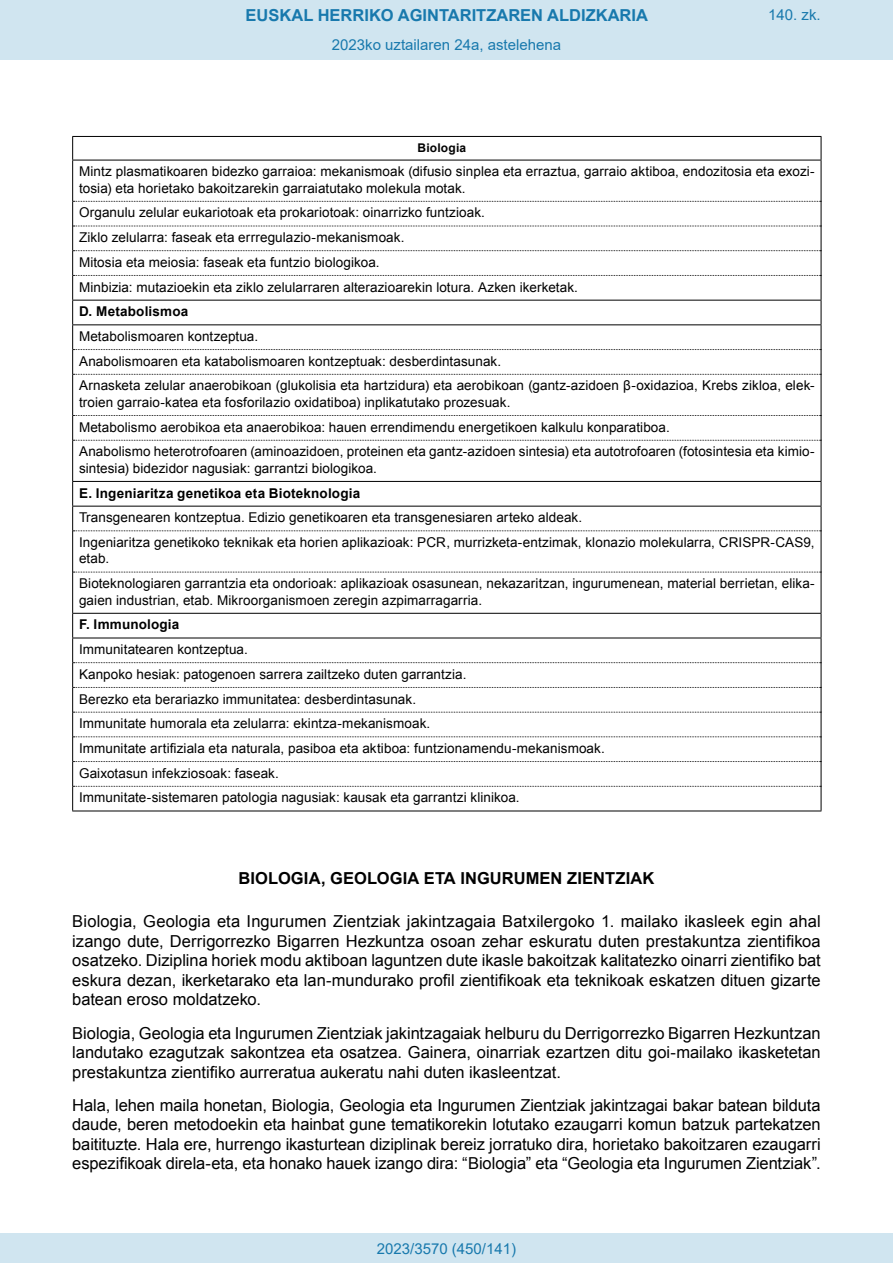
<style>
.page{position:relative;width:893px;height:1263px;background:#fff}
.page>*{position:absolute;margin:0;border:0;box-sizing:border-box;transform-origin:0 0}
.t1{font:16.5px/19.5px "Arial";letter-spacing:-.005em;color:#000;text-align:justify}
.t2{font:700 16.5px "Arial";letter-spacing:.005em;color:#000}
.t3{font:700 16.5px "Arial";color:#1879ad}
.Paginacion_Centro{font:15px "Arial";color:#1879ad}
.t4{font:13.5px/24.8px "Arial";letter-spacing:.005em;color:#000}
.t5{font:700 12px "Arial";letter-spacing:.015em;color:#000}
.s1{font-weight:700}
</style>
<div class="page">
<hr style="left:72px;top:160px;width:749px;height:1px;background:#000">
<svg style="left:73px;top:572px;width:748px;height:1px"></svg>
<hr style="left:72px;top:136px;width:749px;height:1px;background:#000">
<svg style="left:72px;top:137px;width:1px;height:23px"></svg>
<svg style="left:821px;top:137px;width:1px;height:23px"></svg>
<hr style="left:72px;top:160px;width:1px;height:41px;background:#000">
<hr style="left:821px;top:160px;width:1px;height:41px;background:#000">
<hr style="left:72px;top:374px;width:1px;height:41px;background:#000">
<hr style="left:821px;top:374px;width:1px;height:41px;background:#000">
<svg style="left:72px;top:415px;width:750px;height:26px"></svg>
<hr style="left:72px;top:440px;width:1px;height:41px;background:#000">
<hr style="left:821px;top:440px;width:1px;height:41px;background:#000">
<hr style="left:72px;top:531px;width:1px;height:41px;background:#000">
<hr style="left:821px;top:531px;width:1px;height:41px;background:#000">
<hr style="left:72px;top:572px;width:1px;height:41px;background:#000">
<hr style="left:821px;top:572px;width:1px;height:41px;background:#000">
<hr style="left:72px;top:811px;width:749px;height:1px;background:#000">
<svg style="left:72px;top:201px;width:750px;height:174px"></svg>
<hr style="left:72px;top:324px;width:749px;height:1px;background:#000">
<hr style="left:72px;top:481px;width:749px;height:1px;background:#000">
<svg style="left:72px;top:482px;width:750px;height:49px"></svg>
<hr style="left:72px;top:506px;width:749px;height:1px;background:#000">
<hr style="left:72px;top:613px;width:749px;height:1px;background:#000">
<svg style="left:72px;top:614px;width:750px;height:197px"></svg>
<hr style="left:72px;top:638px;width:749px;height:1px;background:#000">
<div style="left:0;top:0;width:893px;height:60px;background:#d0e5f0"></div>
<div style="left:0;top:1233px;width:893px;height:30px;background:#d0e5f0"></div>
<p class="t3" style="left:246px;top:3px;width:404px">EUSKAL HERRIKO AGINTARITZAREN ALDIZKARIA</p>
<p class="Paginacion_Centro" style="left:768px;top:5px;width:54px">140. zk.</p>
<p class="Paginacion_Centro" style="left:332px;top:35px;width:231px">2023ko uztailaren 24a, astelehena</p>
<p class="t5" style="left:417px;top:139px;width:50px">Biologia</p>
<p class="t4" style="left:79px;top:163px;width:737px;line-height:16.5px">Mintz plasmatikoaren bidezko garraioa: mekanismoak (difusio sinplea eta erraztua, garraio aktiboa, endozitosia eta exozi&shy;tosia) eta horietako bakoitzarekin garraiatutako molekula motak.</p>
<p class="t4" style="left:79px;top:200px;width:737px">Organulu zelular eukariotoak eta prokariotoak: oinarrizko funtzioak.<br>Ziklo zelularra: faseak eta errregulazio-mekanismoak.<br>Mitosia eta meiosia: faseak eta funtzio biologikoa.<br>Minbizia: mutazioekin eta ziklo zelularraren alterazioarekin lotura. Azken ikerketak.<br><span class="s1">D. Metabolismoa<br></span>Metabolismoaren kontzeptua.<br>Anabolismoaren eta katabolismoaren kontzeptuak: desberdintasunak.<br>Arnasketa zelular anaerobikoan (glukolisia eta hartzidura) eta aerobikoan (gantz-azidoen β-oxidazioa, Krebs zikloa, elek-</p>
<p class="t4" style="left:79px;top:390px;width:737px">troien garraio-katea eta fosforilazio oxidatiboa) inplikatutako prozesuak.<br>Metabolismo aerobikoa eta anaerobikoa: hauen errendimendu energetikoen kalkulu konparatiboa.<br>Anabolismo heterotrofoaren (aminoazidoen, proteinen eta gantz-azidoen sintesia) eta autotrofoaren (fotosintesia eta kimio-</p>
<p class="t4" style="left:79px;top:456px;width:737px">sintesia) bidezidor nagusiak: garrantzi biologikoa.<br><span class="s1">E. Ingeniaritza genetikoa eta Bioteknologia<br></span>Transgenearen kontzeptua. Edizio genetikoaren eta transgenesiaren arteko aldeak.<br>Ingeniaritza genetikoko teknikak eta horien aplikazioak: PCR, murrizketa-entzimak, klonazio molekularra, CRISPR-CAS9,</p>
<p class="t4" style="left:79px;top:546px;width:737px">etab.<br>Bioteknologiaren garrantzia eta ondorioak: aplikazioak osasunean, nekazaritzan, ingurumenean, material berrietan, elika-</p>
<p class="t4" style="left:79px;top:588px;width:527px">gaien industrian, etab. Mikroorganismoen zeregin azpimarragarria.<br><span class="s1">F. Immunologia<br></span>Immunitatearen kontzeptua.<br>Kanpoko hesiak: patogenoen sarrera zailtzeko duten garrantzia.<br>Berezko eta berariazko immunitatea: desberdintasunak.<br>Immunitate humorala eta zelularra: ekintza-mekanismoak.<br>Immunitate artifiziala eta naturala, pasiboa eta aktiboa: funtzionamendu-mekanismoak.<br>Gaixotasun infekziosoak: faseak.<br>Immunitate-sistemaren patologia nagusiak: kausak eta garrantzi klinikoa.</p>
<p class="t2" style="left:239px;top:867px;width:417px">BIOLOGIA, GEOLOGIA ETA INGURUMEN ZIENTZIAK</p>
<p class="t1" style="left:72px;top:912px;width:750px">Biologia, Geologia eta Ingurumen Zientziak jakintzagaia Batxilergoko 1. mailako ikasleek egin ahal izango dute, Derrigorrezko Bigarren Hezkuntza osoan zehar eskuratu duten prestakuntza zientifikoa osatzeko. Diziplina horiek modu aktiboan laguntzen dute ikasle bakoitzak kalitatezko oinarri zientifiko bat eskura dezan, ikerketarako eta lan-mundurako profil zientifikoak eta teknikoak eskatzen dituen gizarte batean eroso moldatzeko.</p>
<p class="t1" style="left:72px;top:1023px;width:750px">Biologia, Geologia eta Ingurumen Zientziak jakintzagaiak helburu du Derrigorrezko Bigarren Hezkuntzan landutako ezagutzak sakontzea eta osatzea. Gainera, oinarriak ezartzen ditu goi-mailako ikasketetan prestakuntza zientifiko aurreratua aukeratu nahi duten ikasleentzat.</p>
<p class="t1" style="left:72px;top:1095px;width:750px">Hala, lehen maila honetan, Biologia, Geologia eta Ingurumen Zientziak jakintzagai bakar batean bilduta daude, beren metodoekin eta hainbat gune tematikorekin lotutako ezaugarri komun batzuk partekatzen baitituzte. Hala ere, hurrengo ikasturtean diziplinak bereiz jorratuko dira, horietako bakoitzaren ezaugarri espezifikoak direla-eta, eta honako hauek izango dira: “Biologia” eta “Geologia eta Ingurumen Zientziak”.</p>
<p class="Paginacion_Centro" style="left:377px;top:1238px;width:141px">2023/3570 (450/141)</p>
</div>
